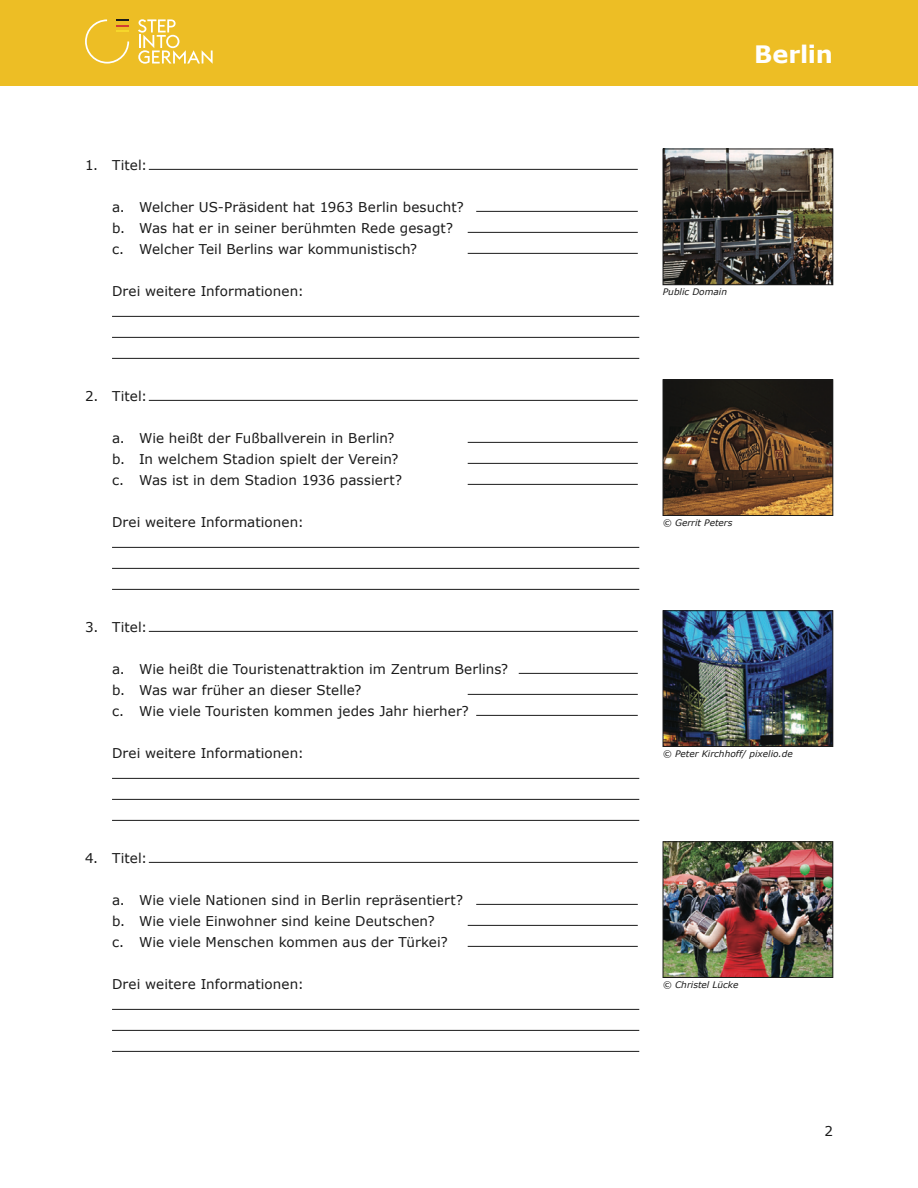
<style>
.page{position:relative;width:918px;height:1188px;background:#fff}
.page>*{position:absolute;margin:0;border:0;box-sizing:border-box;transform-origin:0 0}
.t1{font:700 24px "Verdana";letter-spacing:-.01em;color:#fff}
.t2{font:13.5px/21px "Verdana";letter-spacing:.005em;color:#1a1a1a}
.t3{font:italic 9px "Verdana";color:#1a1a1a}
</style>
<div class="page">
<div style="left:0;top:0;width:918px;height:85px;background:#edbe25"></div>
<svg style="left:138px;top:19px;width:75px;height:45px"></svg>
<svg style="left:85px;top:19px;width:44px;height:45px"></svg>
<hr style="left:149px;top:169px;width:489px;height:1px;background:#1a1a1a">
<hr style="left:476px;top:211px;width:162px;height:1px;background:#1a1a1a">
<hr style="left:468px;top:232px;width:170px;height:1px;background:#1a1a1a">
<hr style="left:468px;top:253px;width:170px;height:1px;background:#1a1a1a">
<hr style="left:112px;top:316px;width:527px;height:1px;background:#1a1a1a">
<hr style="left:112px;top:337px;width:527px;height:1px;background:#1a1a1a">
<hr style="left:112px;top:358px;width:527px;height:1px;background:#1a1a1a">
<hr style="left:149px;top:400px;width:489px;height:1px;background:#1a1a1a">
<hr style="left:468px;top:442px;width:170px;height:1px;background:#1a1a1a">
<hr style="left:468px;top:463px;width:170px;height:1px;background:#1a1a1a">
<hr style="left:468px;top:484px;width:170px;height:1px;background:#1a1a1a">
<hr style="left:112px;top:547px;width:527px;height:1px;background:#1a1a1a">
<hr style="left:112px;top:568px;width:527px;height:1px;background:#1a1a1a">
<hr style="left:112px;top:589px;width:527px;height:1px;background:#1a1a1a">
<hr style="left:149px;top:631px;width:489px;height:1px;background:#1a1a1a">
<hr style="left:519px;top:673px;width:119px;height:1px;background:#1a1a1a">
<hr style="left:468px;top:694px;width:170px;height:1px;background:#1a1a1a">
<hr style="left:476px;top:715px;width:162px;height:1px;background:#1a1a1a">
<hr style="left:112px;top:778px;width:527px;height:1px;background:#1a1a1a">
<hr style="left:112px;top:799px;width:527px;height:1px;background:#1a1a1a">
<hr style="left:112px;top:820px;width:527px;height:1px;background:#1a1a1a">
<hr style="left:149px;top:862px;width:489px;height:1px;background:#1a1a1a">
<hr style="left:476px;top:904px;width:162px;height:1px;background:#1a1a1a">
<hr style="left:468px;top:925px;width:170px;height:1px;background:#1a1a1a">
<hr style="left:468px;top:946px;width:170px;height:1px;background:#1a1a1a">
<hr style="left:112px;top:1009px;width:527px;height:1px;background:#1a1a1a">
<hr style="left:112px;top:1030px;width:527px;height:1px;background:#1a1a1a">
<hr style="left:112px;top:1051px;width:527px;height:1px;background:#1a1a1a">
<img style="left:665px;top:151px;width:166px;height:132px">
<div style="left:663px;top:149px;width:170px;height:136px;border:1px solid #1a1a1a"></div>
<img style="left:665px;top:382px;width:166px;height:132px">
<div style="left:663px;top:380px;width:170px;height:136px;border:1px solid #1a1a1a"></div>
<img style="left:665px;top:613px;width:166px;height:132px">
<div style="left:663px;top:611px;width:170px;height:136px;border:1px solid #1a1a1a"></div>
<img style="left:665px;top:844px;width:166px;height:132px">
<div style="left:663px;top:842px;width:170px;height:136px;border:1px solid #1a1a1a"></div>
<p class="t2" style="left:85px;top:154px;width:64px">1. Titel:</p>
<p class="t2" style="left:112px;top:196px;width:353px">a. Welcher US-Präsident hat 1963 Berlin besucht? b. Was hat er in seiner berühmten Rede gesagt? c. Welcher Teil Berlins war kommunistisch?</p>
<p class="t2" style="left:112px;top:280px;width:193px">Drei weitere Informationen:</p>
<p class="t2" style="left:85px;top:385px;width:64px">2. Titel:</p>
<p class="t2" style="left:112px;top:427px;width:292px">a. Wie heißt der Fußballverein in Berlin? b. In welchem Stadion spielt der Verein? c. Was ist in dem Stadion 1936 passiert?</p>
<p class="t2" style="left:112px;top:511px;width:193px">Drei weitere Informationen:</p>
<p class="t2" style="left:85px;top:616px;width:64px">3. Titel:</p>
<p class="t2" style="left:112px;top:658px;width:398px">a. Wie heißt die Touristenattraktion im Zentrum Berlins? b. Was war früher an dieser Stelle?<br>c. Wie viele Touristen kommen jedes Jahr hierher?</p>
<p class="t2" style="left:112px;top:742px;width:193px">Drei weitere Informationen:</p>
<p class="t2" style="left:85px;top:847px;width:64px">4. Titel:</p>
<p class="t2" style="left:112px;top:889px;width:353px">a. Wie viele Nationen sind in Berlin repräsentiert? b. Wie viele Einwohner sind keine Deutschen?<br>c. Wie viele Menschen kommen aus der Türkei?</p>
<p class="t2" style="left:112px;top:973px;width:193px">Drei weitere Informationen:</p>
<h1 class="t1" style="left:754px;top:39px;width:80px">Berlin</h1>
<p class="t3" style="left:663px;top:286px;width:66px">Public Domain</p>
<p class="t3" style="left:663px;top:517px;width:71px">© Gerrit Peters</p>
<p class="t3" style="left:663px;top:748px;width:131px">© Peter Kirchhoff/ pixelio.de</p>
<p class="t3" style="left:663px;top:979px;width:77px">© Christel Lücke</p>
<p class="t2" style="left:824px;top:1120px;width:10px">2</p>
</div>
